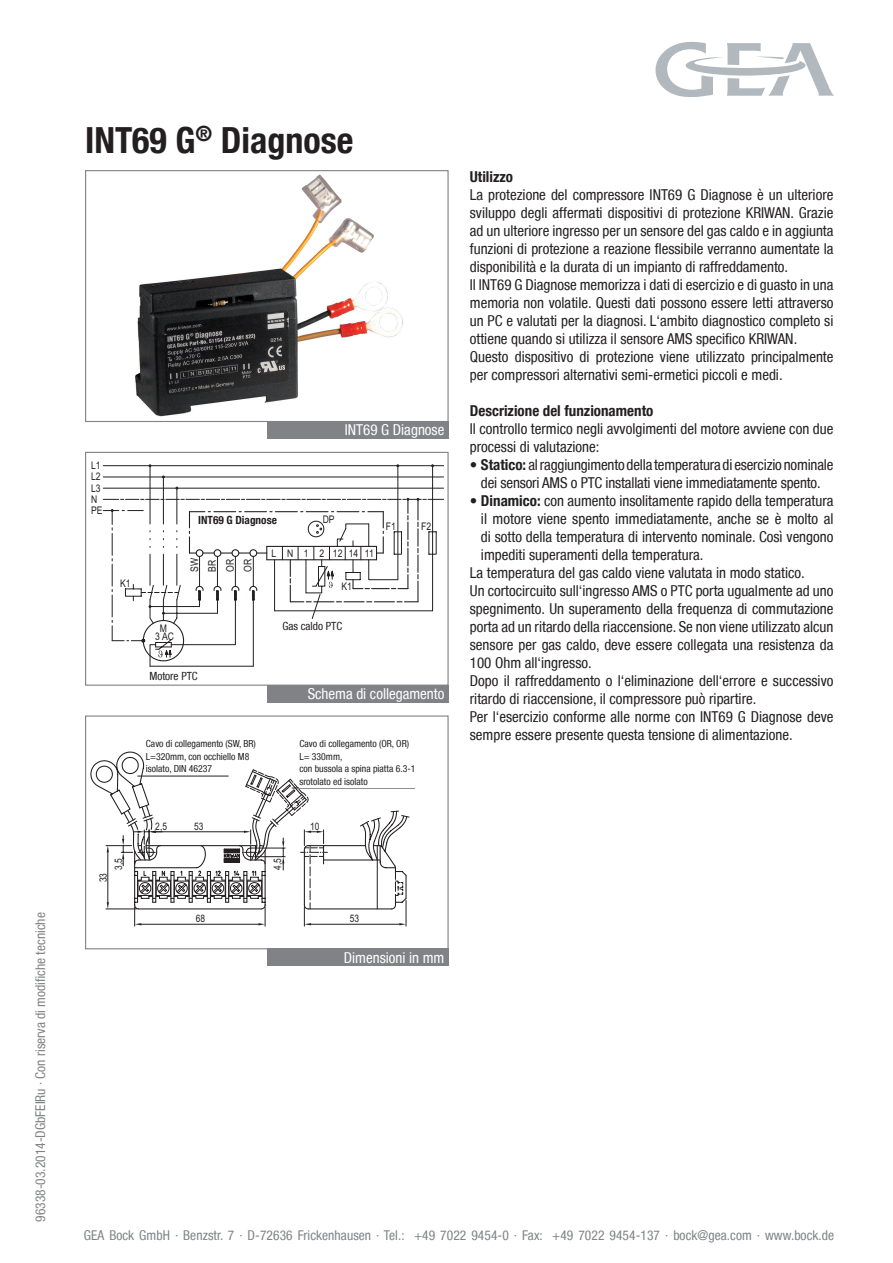
<style>
.page{position:relative;width:893px;height:1263px;background:#fff}
.page>*{position:absolute;margin:0;border:0;box-sizing:border-box;transform-origin:0 0}
.t1{font:700 condensed 36px "Helvetica Neue LT";color:#231f20}
.t2{font:condensed 15px/18px "Helvetica Neue LT";color:#231f20;text-align:justify}
.t3{font:condensed 15px "Helvetica Neue LT";color:#fff}
.t4{font:700 condensed 15px "Helvetica Neue LT";color:#231f20}
.t5{font:condensed 13.5px "Helvetica Neue LT";letter-spacing:.005em;color:#808285}
.t6{font:700 12px "Arial Narrow";color:#231f20}
.t7{font:condensed 11.25px "Helvetica Neue LT";color:#231f20}
.t8{font:700 condensed 11.25px "Helvetica Neue LT";color:#231f20}
.t9{font:10.5px/17.9px "Arial Narrow";color:#231f20}
.t10{font:10.35px/12.3px "Arial Narrow";color:#231f20}
.t11{font:condensed 9.75px "Helvetica Neue LT";color:#231f20}
.s1{font-weight:700}
</style>
<div class="page">
<svg style="left:655px;top:42px;width:179px;height:55px"></svg>
<div style="left:85px;top:452px;width:364px;height:234px;border:1px solid #808285"></div>
<div style="left:85px;top:715px;width:364px;height:234px;border:1px solid #808285"></div>
<div style="left:267px;top:685px;width:182px;height:17px;background:#808285"></div>
<div style="left:267px;top:949px;width:182px;height:17px;background:#808285"></div>
<svg style="left:103px;top:464px;width:341px;height:203px"></svg>
<svg style="left:90px;top:751px;width:325px;height:175px"></svg>
<div style="left:85px;top:170px;width:364px;height:252px;border:1px solid #808285"></div>
<div style="left:267px;top:421px;width:182px;height:17px;background:#808285"></div>
<img style="left:135px;top:174px;width:268px;height:243px">
<div style="left:191px;top:513px;width:93px;height:13px;background:#fff"></div>
<div style="left:266px;top:619px;width:93px;height:14px;background:#fff"></div>
<div style="left:299px;top:738px;width:146px;height:49px;background:#fff"></div>
<div style="left:147px;top:740px;width:94px;height:35px;background:#fff"></div>
<div style="left:224px;top:739px;width:57px;height:26px;background:#fff"></div>
<p class="t5" style="left:33px;top:1222px;width:311px;rotate:-90deg">96338-03.2014-DGbFEIRu · Con riserva di modifiche tecniche</p>
<p class="t1" style="left:85px;top:119px;width:270px">INT69 G<sup>®</sup> Diagnose</p>
<p class="t9" style="left:91px;top:460px;width:11px;line-height:10.5px">L1<br>L2</p>
<p class="t9" style="left:91px;top:482px;width:11px;line-height:11.4px">L3<br>N</p>
<p class="t9" style="left:91px;top:501px;width:13px">PE</p>
<p class="t3" style="left:345px;top:421px;width:101px">INT69 G Diagnose</p>
<p class="t9" style="left:120px;top:574px;width:12px">K1</p>
<p class="t9" style="left:155px;top:624px;width:20px;line-height:8.1px;text-align:center">M<br>3 AC</p>
<p class="t6" style="left:193px;top:509px;width:86px">INT69 G Diagnose</p>
<p class="t9" style="left:323px;top:509px;width:13px">DP</p>
<p class="t8" style="left:198px;top:513px;width:80px">INT69 G Diagnose</p>
<p class="t9" style="left:185px;top:572px;width:15px;rotate:-90deg">SW<br>BR<br>OR<br>OR</p>
<p class="t9" style="left:271px;top:544px;width:104px">L N 1 2 121411</p>
<p class="t9" style="left:341px;top:577px;width:12px">K1</p>
<p class="t9" style="left:285px;top:616px;width:53px">Heißgas PTC</p>
<p class="t7" style="left:282px;top:619px;width:61px">Gas caldo PTC</p>
<p class="t9" style="left:386px;top:517px;width:12px">F1</p>
<p class="t9" style="left:421px;top:517px;width:12px">F2</p>
<p class="t9" style="left:141px;top:666px;width:43px">Motor PTC</p>
<p class="t7" style="left:149px;top:670px;width:50px">Motore PTC</p>
<p class="t3" style="left:308px;top:685px;width:138px">Schema di collegamento</p>
<p class="t11" style="left:146px;top:738px;width:111px">Cavo di collegamento (SW, BR)</p>
<p class="t11" style="left:146px;top:751px;width:105px">L=320mm, con occhiello M8</p>
<p class="t11" style="left:146px;top:763px;width:68px">isolato, DIN 46237</p>
<p class="t10" style="left:149px;top:739px;width:103px">Anschlusskabel (SW, BR)<br>L=320mm, mit Ringöse M8 isoliert, DIN 46237</p>
<p class="t11" style="left:299px;top:738px;width:111px">Cavo di collegamento (OR, OR)</p>
<p class="t11" style="left:299px;top:750px;width:44px">L= 330mm,</p>
<p class="t11" style="left:299px;top:763px;width:118px">con bussola a spina piatta 6.3-1</p>
<p class="t11" style="left:299px;top:776px;width:70px">srotolato ed isolato</p>
<p class="t10" style="left:305px;top:762px;width:140px">L=330mm, mit Flachsteckhülse 6.3-1 abgewinkelt und isoliert</p>
<p class="t10" style="left:155px;top:820px;width:13px">2,5</p>
<p class="t10" style="left:194px;top:820px;width:11px">53</p>
<p class="t10" style="left:310px;top:820px;width:11px">10</p>
<p class="t10" style="left:112px;top:869px;width:13px;rotate:-90deg">3,5</p>
<p class="t10" style="left:271px;top:869px;width:13px;rotate:-90deg">4,5</p>
<p class="t10" style="left:97px;top:882px;width:11px;rotate:-90deg">33</p>
<p class="t10" style="left:196px;top:912px;width:11px">68</p>
<p class="t10" style="left:350px;top:912px;width:11px">53</p>
<p class="t3" style="left:344px;top:949px;width:102px">Dimensioni in mm</p>
<p class="t4" style="left:470px;top:168px;width:45px">Utilizzo</p>
<p class="t2" style="left:470px;top:186px;width:365px">La protezione del compressore INT69 G Diagnose è un ulteriore sviluppo degli affermati dispositivi di protezione KRIWAN. Grazie ad un ulteriore ingresso per un sensore del gas caldo e in aggiunta funzioni di protezione a reazione flessibile verranno aumentate la disponibilità e la durata di un impianto di raffreddamento.</p>
<p class="t2" style="left:470px;top:276px;width:365px">Il INT69 G Diagnose memorizza i dati di esercizio e di guasto in una memoria non volatile. Questi dati possono essere letti attraverso un PC e valutati per la diagnosi. L‘ambito diagnostico completo si ottiene quando si utilizza il sensore AMS specifico KRIWAN.</p>
<p class="t2" style="left:470px;top:348px;width:365px">Questo dispositivo di protezione viene utilizzato principalmente per compressori alternativi semi-ermetici piccoli e medi.</p>
<p class="t4" style="left:470px;top:402px;width:185px">Descrizione del funzionamento</p>
<p class="t2" style="left:470px;top:420px;width:365px">Il controllo termico negli avvolgimenti del motore avviene con due processi di valutazione:</p>
<p class="t2" style="left:470px;top:456px;width:365px;text-align:center">• <span class="s1">Statico:</span> al raggiungimento della temperatura di esercizio nominale dei sensori AMS o PTC installati viene immediatamente spento.</p>
<p class="t2" style="left:481px;top:492px;width:354px;text-indent:-11px">• <span class="s1">Dinamico:</span> con aumento insolitamente rapido della temperatura il motore viene spento immediatamente, anche se è molto al di sotto della temperatura di intervento nominale. Così vengono impediti superamenti della temperatura.</p>
<p class="t2" style="left:470px;top:564px;width:336px">La temperatura del gas caldo viene valutata in modo statico.</p>
<p class="t2" style="left:470px;top:582px;width:365px">Un cortocircuito sull‘ingresso AMS o PTC porta ugualmente ad uno spegnimento. Un superamento della frequenza di commutazione porta ad un ritardo della riaccensione. Se non viene utilizzato alcun sensore per gas caldo, deve essere collegata una resistenza da 100 Ohm all‘ingresso.</p>
<p class="t2" style="left:470px;top:672px;width:365px">Dopo il raffreddamento o l‘eliminazione dell‘errore e successivo ritardo di riaccensione, il compressore può ripartire.</p>
<p class="t2" style="left:470px;top:708px;width:365px">Per l‘esercizio conforme alle norme con INT69 G Diagnose deve sempre essere presente questa tensione di alimentazione.</p>
<p class="t5" style="left:84px;top:1227px;width:752px">GEA Bock GmbH · Benzstr. 7 · D-72636 Frickenhausen · Tel.: +49 7022 9454-0 · Fax: +49 7022 9454-137 · bock@gea.com · www.bock.de</p>
</div>
